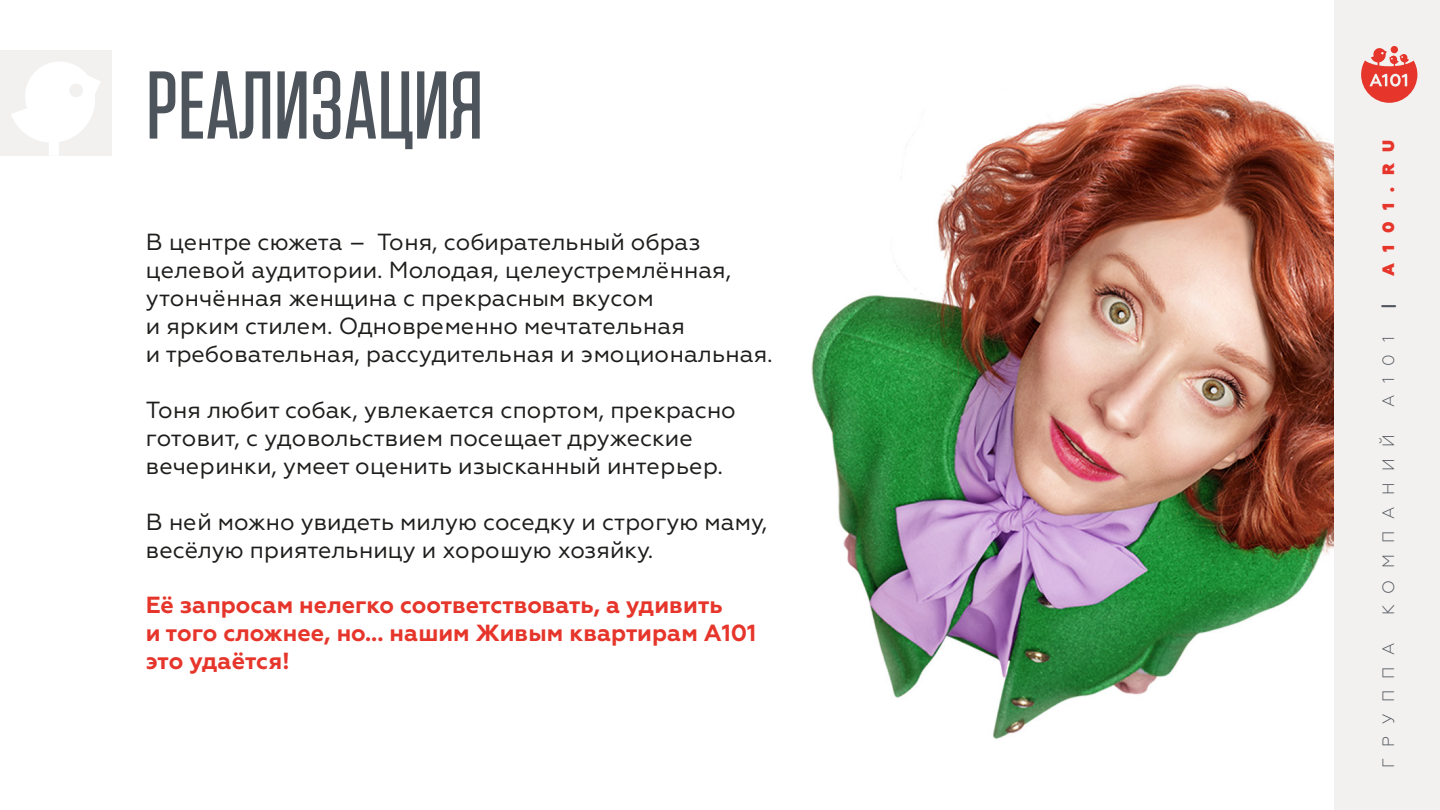
<style>
.page{position:relative;width:1440px;height:810px;background:#fff}
.page>*{position:absolute;margin:0;border:0;box-sizing:border-box;transform-origin:0 0}
.t1{font:500 96px "Rain Tungsten";color:#4e545b}
.t2{font:23.33px/28px "Geometria";color:#1d1d1b}
.t3{font:700 23.33px/28px "Geometria";color:#e6352a}
.t4{font:300 16.5px "Geometria";letter-spacing:.7em;color:#4e545b}
.t5{font:800 16.5px "Geometria";letter-spacing:.7em;color:#e6352a}
.t6{font:700 16.5px "Geometria";color:#4e545b}
</style>
<div class="page">
<img style="left:811px;top:61px;width:524px;height:688px">
<div style="left:1335px;top:0;width:105px;height:810px;background:#f3f1f0"></div>
<div style="left:1391px;top:46px;width:7px;height:7px;background:#e6352a;border-radius:50%"></div>
<svg style="left:1361px;top:48px;width:56px;height:55px"></svg>
<div style="left:0;top:50px;width:112px;height:106px;background:#f3f1f0"></div>
<svg style="left:11px;top:62px;width:89px;height:94px"></svg>
<h1 class="t1" style="left:146px;top:55px;width:339px">РЕАЛИЗАЦИЯ</h1>
<p class="t2" style="left:146px;top:228px;width:628px">В центре сюжета – Тоня, собирательный образ целевой аудитории. Молодая, целеустремлённая, утончённая женщина с прекрасным вкусом<br>и ярким стилем. Одновременно мечтательная<br>и требовательная, рассудительная и эмоциональная.</p>
<p class="t2" style="left:146px;top:396px;width:591px">Тоня любит собак, увлекается спортом, прекрасно готовит, с удовольствием посещает дружеские вечеринки, умеет оценить изысканный интерьер.</p>
<p class="t2" style="left:146px;top:507px;width:623px">В ней можно увидеть милую соседку и строгую маму, весёлую приятельницу и хорошую хозяйку.</p>
<p class="t3" style="left:146px;top:592px;width:612px">Её запросам нелегко соответствовать, а удивить<br>и того сложнее, но... нашим Живым квартирам А101 это удаётся!</p>
<p class="t5" style="left:1378px;top:276px;width:138px;rotate:-90deg">A101.RU</p>
<p class="t6" style="left:1379px;top:309px;width:7px;rotate:-90deg">|</p>
<p class="t4" style="left:1379px;top:407px;width:72px;rotate:-90deg">А101</p>
<p class="t4" style="left:1379px;top:615px;width:182px;rotate:-90deg">КОМПАНИЙ</p>
<p class="t4" style="left:1379px;top:768px;width:127px;rotate:-90deg">ГРУППА</p>
</div>
